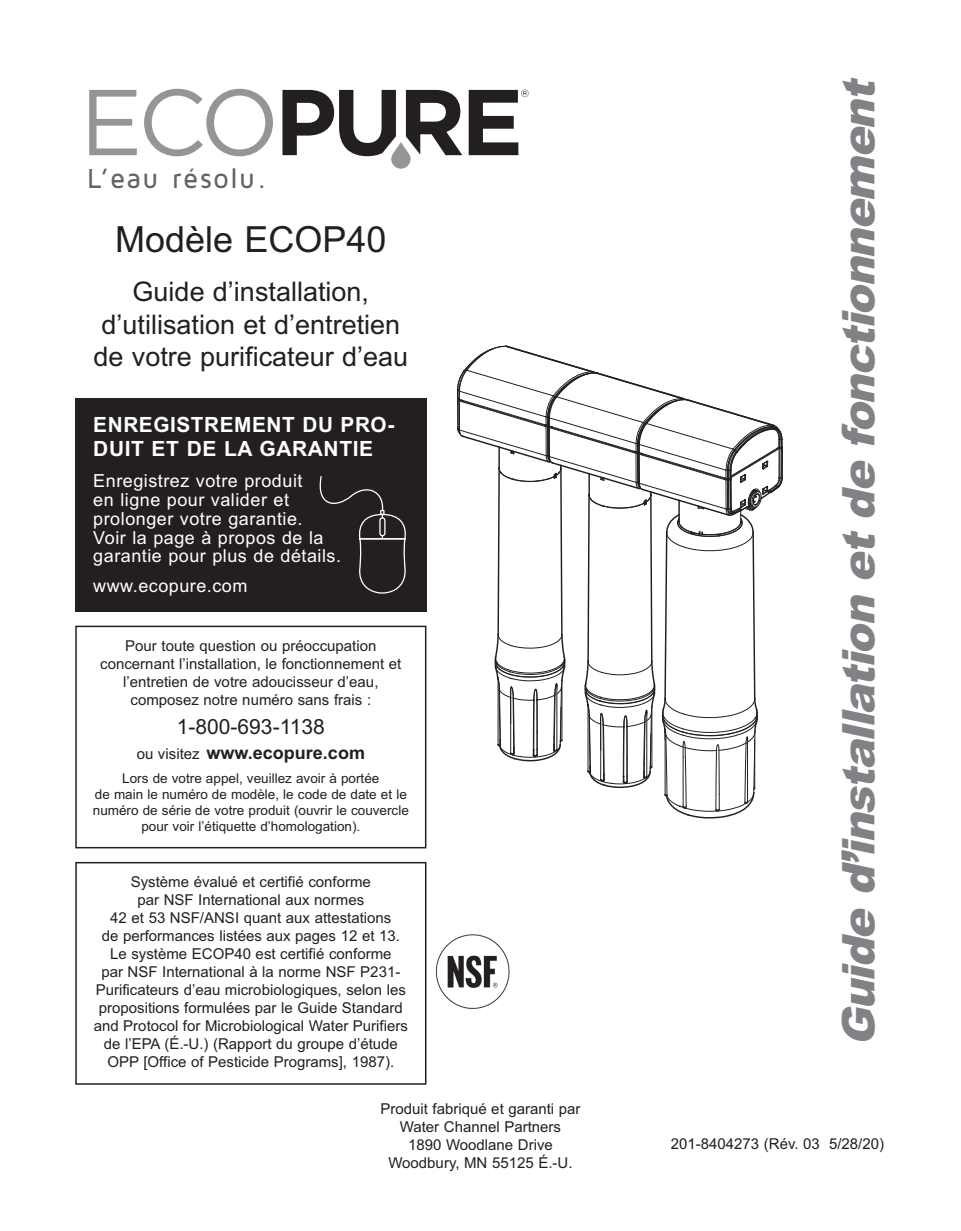
<style>
.page{position:relative;width:961px;height:1231px;background:#fff}
.page>*{position:absolute;margin:0;border:0;box-sizing:border-box;transform-origin:0 0}
.t1{font:italic 900 45px "Arial";color:#808285}
.t2{font:36px "Arial";color:#231f20}
.t3{font:500 28.5px "Maven Pro";letter-spacing:.055em;color:#636366;scale:.95 1}
.t4{font:27px/32.4px "Arial";color:#231f20;text-align:center}
.t5{font:700 21px/24px "Arial";letter-spacing:.03em;color:#fff}
.t6{font:21px "Arial";color:#231f20}
.t7{font:18px/18.8px "Arial";letter-spacing:.03em;color:#fff}
.t8{font:700 18px "Arial";color:#231f20}
.t9{font:15px/18px "Arial";color:#231f20;text-align:center}
.t10{font:13.5px/16.2px "Arial";color:#231f20;text-align:center}
.s1{font-weight:400;font-size:15px}
</style>
<div class="page">
<svg style="left:457px;top:345px;width:326px;height:473px"></svg>
<img style="left:435px;top:935px;width:74px;height:74px">
<div style="left:75px;top:625px;width:351px;height:223px;border:2px solid #231f20"></div>
<div style="left:75px;top:862px;width:351px;height:222px;border:2px solid #231f20"></div>
<svg style="left:89px;top:90px;width:48px;height:65px"></svg>
<svg style="left:144px;top:89px;width:129px;height:67px"></svg>
<svg style="left:282px;top:90px;width:180px;height:79px"></svg>
<svg style="left:468px;top:89px;width:60px;height:66px"></svg>
<div style="left:75px;top:398px;width:351px;height:214px;background:#231f20"></div>
<svg style="left:319px;top:476px;width:87px;height:117px"></svg>
<h3 class="t3" style="left:87px;top:162px;width:190px">L’eau résolu.</h3>
<h2 class="t2" style="left:115px;top:218px;width:273px">Modèle ECOP40</h2>
<h3 class="t4" style="left:94px;top:276px;width:316px">Guide d’installation, d’utilisation et d’entretien de votre purificateur d’eau</h3>
<h3 class="t5" style="left:93px;top:412px;width:302px">ENREGISTREMENT DU PRO-<br>DUIT ET DE LA GARANTIE</h3>
<p class="t7" style="left:93px;top:472px;width:249px">Enregistrez votre produit<br>en ligne pour valider et prolonger votre garantie.<br>Voir la page à propos de la garantie pour plus de détails.</p>
<p class="t7" style="left:93px;top:576px;width:156px">www.ecopure.com</p>
<p class="t9" style="left:100px;top:636px;width:303px">Pour toute question ou préoccupation concernant l’installation, le fonctionnement et l’entretien de votre adoucisseur d’eau, composez notre numéro sans frais :</p>
<h3 class="t6" style="left:177px;top:714px;width:149px">1-800-693-1138</h3>
<p class="t8" style="left:137px;top:742px;width:230px"><span class="s1">ou visitez</span> www.ecopure.com</p>
<p class="t10" style="left:93px;top:770px;width:317px">Lors de votre appel, veuillez avoir à portée<br>de main le numéro de modèle, le code de date et le numéro de série de votre produit (ouvrir le couvercle pour voir l’étiquette d’homologation).</p>
<p class="t9" style="left:94px;top:873px;width:316px">Système évalué et certifié conforme<br>par NSF International aux normes<br>42 et 53 NSF/ANSI quant aux attestations<br>de performances listées aux pages 12 et 13.<br>Le système ECOP40 est certifié conforme<br>par NSF International à la norme NSF P231- Purificateurs d’eau microbiologiques, selon les propositions formulées par le Guide Standard and Protocol for Microbiological Water Purifiers de l’EPA (É.-U.) (Rapport du groupe d’étude OPP [Office of Pesticide Programs], 1987).</p>
<p class="t9" style="left:380px;top:1100px;width:202px">Produit fabriqué et garanti par<br>Water Channel Partners<br>1890 Woodlane Drive<br>Woodbury, MN 55125 É.-U.</p>
<h1 class="t1" style="left:832px;top:1046px;width:979px;rotate:-90deg">Guide d’installation et de fonctionnement</h1>
<p class="t9" style="left:671px;top:1134px;width:215px">201-8404273 (Rév. 03 5/28/20)</p>
</div>
